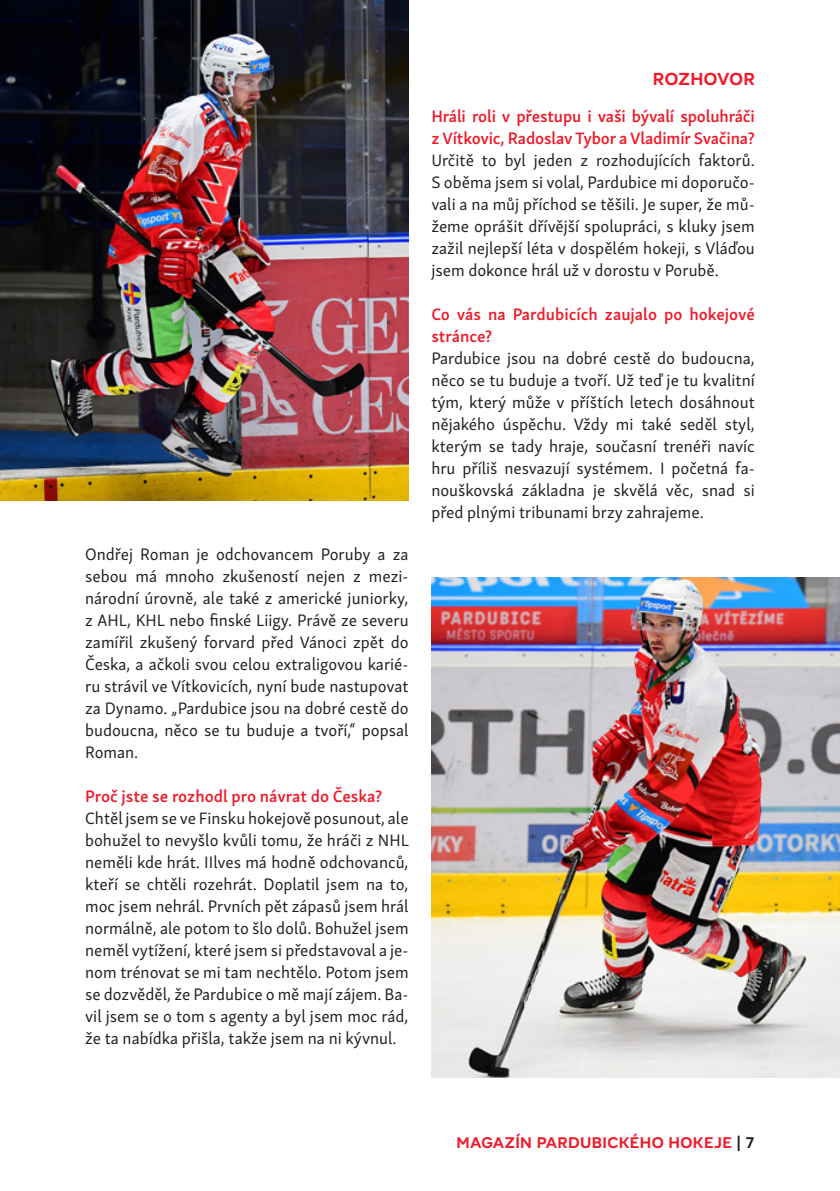
<style>
.page{position:relative;width:840px;height:1191px;background:#fff}
.page>*{position:absolute;margin:0;border:0;box-sizing:border-box;transform-origin:0 0}
.Zahlavi{font:700 18px "Adelphi PE";letter-spacing:.025em;color:#ee1b2b}
.Autor{font:17px/22px "Skolar Sans Latn TEST";color:#231f20;text-align:justify}
.Autor-2{font:600 17px/22px "Skolar Sans Latn TEST";letter-spacing:-.01em;color:#ee1b2b}
.Zapati{font:700 16px "Adelphi PE";letter-spacing:.025em;color:#ee1b2b}
.s1{color:#231f20}
</style>
<div class="page">
<img style="left:0;top:0;width:408px;height:500px">
<img style="left:431px;top:577px;width:408px;height:500px">
<p class="Autor" style="left:85px;top:542px;width:325px">Ondřej Roman je odchovancem Poruby a za sebou má mnoho zkušeností nejen z mezi&shy;národní úrovně, ale také z americké juniorky, z AHL, KHL nebo finské Liigy. Právě ze severu zamířil zkušený forvard před Vánoci zpět do Česka, a ačkoli svou celou extraligovou karié&shy;ru strávil ve Vítkovicích, nyní bude nastupovat za Dynamo. „Pardubice jsou na dobré cestě do budoucna, něco se tu buduje a tvoří,“ popsal Roman.</p>
<p class="Autor-2" style="left:85px;top:783px;width:298px">Proč jste se rozhodl pro návrat do Česka?</p>
<p class="Autor" style="left:85px;top:806px;width:325px">Chtěl jsem se ve Finsku hokejově posunout, ale bohužel to nevyšlo kvůli tomu, že hráči z NHL neměli kde hrát. IIlves má hodně odchovanců, kteří se chtěli rozehrát. Doplatil jsem na to, moc jsem nehrál. Prvních pět zápasů jsem hrál normálně, ale potom to šlo dolů. Bohužel jsem neměl vytížení, které jsem si představoval a je&shy;nom trénovat se mi tam nechtělo. Potom jsem se dozvěděl, že Pardubice o mě mají zájem. Ba&shy;vil jsem se o tom s agenty a byl jsem moc rád, že ta nabídka přišla, takže jsem na ni kývnul.</p>
<p class="Zahlavi" style="left:652px;top:67px;width:103px">ROZHOVOR</p>
<p class="Autor-2" style="left:431px;top:104px;width:325px">Hráli roli v přestupu i vaši bývalí spoluhráči z Vítkovic, Radoslav Tybor a Vladimír Svačina?</p>
<p class="Autor" style="left:431px;top:148px;width:325px">Určitě to byl jeden z rozhodujících faktorů.<br>S oběma jsem si volal, Pardubice mi doporučo&shy;vali a na můj příchod se těšili. Je super, že mů&shy;žeme oprášit dřívější spolupráci, s kluky jsem zažil nejlepší léta v dospělém hokeji, s Vláďou jsem dokonce hrál už v dorostu v Porubě.</p>
<p class="Autor-2" style="left:431px;top:302px;width:325px">Co vás na Pardubicích zaujalo po hokejové stránce?</p>
<p class="Autor" style="left:431px;top:346px;width:325px">Pardubice jsou na dobré cestě do budoucna, něco se tu buduje a tvoří. Už teď je tu kvalitní tým, který může v příštích letech dosáhnout nějakého úspěchu. Vždy mi také seděl styl, kterým se tady hraje, současní trenéři navíc hru příliš nesvazují systémem. I početná fa&shy;nouškovská základna je skvělá věc, snad si před plnými tribunami brzy zahrajeme.</p>
<p class="Zapati" style="left:456px;top:1131px;width:300px">MAGAZÍN PARDUBICKÉHO HOKEJE <span class="s1">| 7</span></p>
</div>
